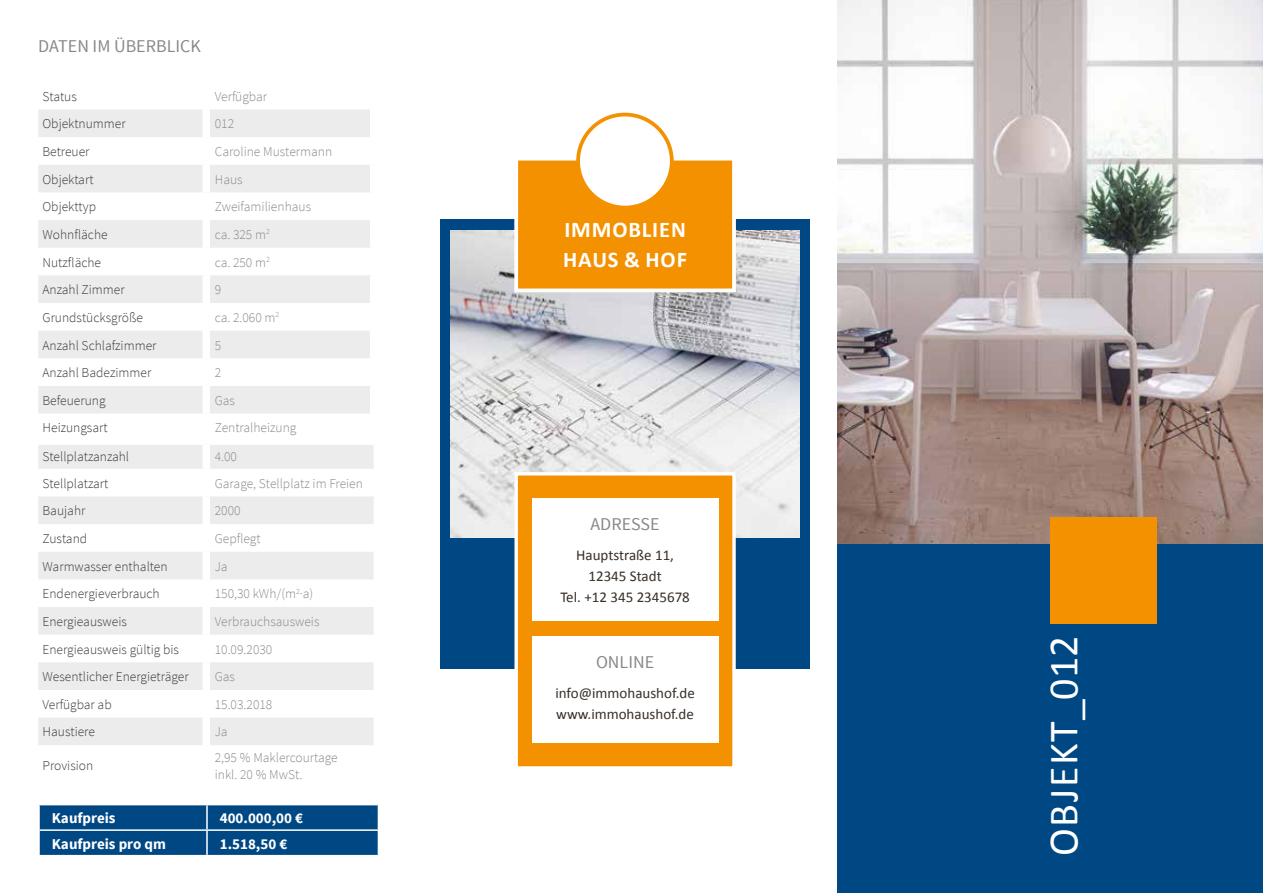
<style>
.page{position:relative;width:1263px;height:893px;background:#fff}
.page>*{position:absolute;margin:0;border:0;box-sizing:border-box;transform-origin:0 0}
.t1{font:42px "Calibri";letter-spacing:.04em;color:#fff}
.t2{font:700 22.5px/30px "Calibri";letter-spacing:.04em;color:#fff}
.t3{font:18px "Source Sans Pro";color:#878988}
.t4{font:15px/21px "Calibri";color:#382f28;text-align:center}
.t5{font:700 15px "Source Sans Pro";color:#fff}
.t6{font:300 13.5px "Source Sans Pro";color:#383937}
.t7{font:300 13.5px/16.2px "Source Sans Pro";color:#878988}
</style>
<div class="page">
<div style="left:440px;top:220px;width:370px;height:449px;background:#004883"></div>
<img style="left:451px;top:230px;width:348px;height:308px">
<img style="left:838px;top:0;width:425px;height:544px">
<div style="left:838px;top:544px;width:425px;height:349px;background:#004883"></div>
<div style="left:514px;top:157px;width:222px;height:135px;background:#f49100;border:4px solid #fff"></div>
<div style="left:514px;top:472px;width:222px;height:298px;background:#f49100;border:3px solid #fff"></div>
<div style="left:532px;top:498px;width:187px;height:123px;background:#fff"></div>
<div style="left:532px;top:636px;width:187px;height:107px;background:#fff"></div>
<div style="left:578px;top:115px;width:94px;height:93px;background:#fff;border-radius:50%"></div>
<div style="left:576px;top:113px;width:98px;height:96px;border:4px solid #f49100;border-radius:50%"></div>
<div style="left:1050px;top:517px;width:107px;height:106px;background:#f49100"></div>
<svg style="left:39px;top:805px;width:340px;height:50px;background:#0e5289"></svg>
<svg style="left:38px;top:110px;width:336px;height:635px;fill:#ececec"></svg>
<div style="left:202px;top:109px;width:8px;height:28px;background:#fff"></div>
<div style="left:370px;top:109px;width:7px;height:28px;background:#fff"></div>
<div style="left:202px;top:137px;width:8px;height:28px;background:#fff"></div>
<div style="left:370px;top:137px;width:7px;height:28px;background:#fff"></div>
<div style="left:202px;top:165px;width:8px;height:27px;background:#fff"></div>
<div style="left:370px;top:165px;width:7px;height:27px;background:#fff"></div>
<div style="left:202px;top:192px;width:8px;height:28px;background:#fff"></div>
<div style="left:370px;top:192px;width:7px;height:28px;background:#fff"></div>
<div style="left:202px;top:220px;width:8px;height:28px;background:#fff"></div>
<div style="left:370px;top:220px;width:7px;height:28px;background:#fff"></div>
<div style="left:202px;top:248px;width:8px;height:27px;background:#fff"></div>
<div style="left:370px;top:248px;width:7px;height:27px;background:#fff"></div>
<div style="left:202px;top:275px;width:8px;height:28px;background:#fff"></div>
<div style="left:370px;top:275px;width:7px;height:28px;background:#fff"></div>
<div style="left:202px;top:303px;width:8px;height:28px;background:#fff"></div>
<div style="left:370px;top:303px;width:7px;height:28px;background:#fff"></div>
<div style="left:202px;top:331px;width:8px;height:27px;background:#fff"></div>
<div style="left:370px;top:331px;width:7px;height:27px;background:#fff"></div>
<div style="left:202px;top:358px;width:8px;height:28px;background:#fff"></div>
<div style="left:202px;top:386px;width:8px;height:28px;background:#fff"></div>
<div style="left:202px;top:414px;width:8px;height:23px;background:#fff"></div>
<div style="left:370px;top:414px;width:7px;height:23px;background:#fff"></div>
<div style="left:202px;top:445px;width:8px;height:24px;background:#fff"></div>
<div style="left:202px;top:469px;width:8px;height:27px;background:#fff"></div>
<div style="left:202px;top:496px;width:8px;height:28px;background:#fff"></div>
<div style="left:202px;top:524px;width:8px;height:28px;background:#fff"></div>
<div style="left:202px;top:552px;width:8px;height:27px;background:#fff"></div>
<div style="left:202px;top:579px;width:8px;height:28px;background:#fff"></div>
<div style="left:202px;top:607px;width:8px;height:28px;background:#fff"></div>
<div style="left:202px;top:635px;width:8px;height:27px;background:#fff"></div>
<div style="left:202px;top:662px;width:8px;height:28px;background:#fff"></div>
<div style="left:202px;top:690px;width:8px;height:28px;background:#fff"></div>
<div style="left:202px;top:718px;width:8px;height:27px;background:#fff"></div>
<div style="left:370px;top:358px;width:7px;height:28px;background:#fff"></div>
<div style="left:370px;top:386px;width:7px;height:28px;background:#fff"></div>
<div style="left:38px;top:437px;width:168px;height:8px;background:#fff"></div>
<div style="left:206px;top:437px;width:171px;height:8px;background:#fff"></div>
<h3 class="t3" style="left:38px;top:35px;width:164px">DATEN IM ÜBERBLICK</h3>
<p class="t6" style="left:43px;top:88px;width:36px">Status</p>
<p class="t7" style="left:215px;top:88px;width:54px">Verfügbar</p>
<p class="t6" style="left:43px;top:116px;width:85px">Objektnummer</p>
<p class="t7" style="left:215px;top:116px;width:21px">012</p>
<p class="t6" style="left:43px;top:143px;width:48px">Betreuer</p>
<p class="t7" style="left:215px;top:143px;width:119px">Caroline Mustermann</p>
<p class="t6" style="left:43px;top:171px;width:53px">Objektart</p>
<p class="t7" style="left:215px;top:171px;width:29px">Haus</p>
<p class="t6" style="left:43px;top:199px;width:55px">Objekttyp</p>
<p class="t7" style="left:215px;top:199px;width:98px">Zweifamilienhaus</p>
<p class="t6" style="left:43px;top:226px;width:67px">Wohnfläche</p>
<p class="t7" style="left:215px;top:226px;width:57px">ca. 325 m<sup>2</sup></p>
<p class="t6" style="left:43px;top:254px;width:60px">Nutzfläche</p>
<p class="t7" style="left:215px;top:254px;width:57px">ca. 250 m<sup>2</sup></p>
<p class="t6" style="left:43px;top:282px;width:84px">Anzahl Zimmer</p>
<p class="t7" style="left:215px;top:282px;width:8px">9</p>
<p class="t6" style="left:43px;top:309px;width:102px">Grundstücksgröße</p>
<p class="t7" style="left:215px;top:309px;width:66px">ca. 2.060 m<sup>2</sup></p>
<p class="t6" style="left:43px;top:337px;width:115px">Anzahl Schlafzimmer</p>
<p class="t7" style="left:215px;top:337px;width:8px">5</p>
<p class="t6" style="left:43px;top:364px;width:110px">Anzahl Badezimmer</p>
<p class="t7" style="left:215px;top:365px;width:8px">2</p>
<p class="t6" style="left:43px;top:392px;width:65px">Befeuerung</p>
<p class="t7" style="left:215px;top:392px;width:22px">Gas</p>
<p class="t6" style="left:43px;top:419px;width:67px">Heizungsart</p>
<p class="t7" style="left:215px;top:419px;width:83px">Zentralheizung</p>
<p class="t6" style="left:43px;top:448px;width:88px">Stellplatzanzahl</p>
<p class="t7" style="left:215px;top:448px;width:24px">4.00</p>
<p class="t6" style="left:43px;top:475px;width:67px">Stellplatzart</p>
<p class="t7" style="left:215px;top:475px;width:150px">Garage, Stellplatz im Freien</p>
<p class="t6" style="left:43px;top:503px;width:44px">Baujahr</p>
<p class="t7" style="left:215px;top:503px;width:27px">2000</p>
<p class="t6" style="left:43px;top:530px;width:46px">Zustand</p>
<p class="t7" style="left:215px;top:530px;width:47px">Gepflegt</p>
<p class="t6" style="left:43px;top:558px;width:127px">Warmwasser enthalten</p>
<p class="t7" style="left:215px;top:558px;width:14px">Ja</p>
<p class="t6" style="left:43px;top:586px;width:119px">Endenergieverbrauch</p>
<p class="t7" style="left:215px;top:586px;width:100px">150,30 kWh/(m<sup>2</sup>·a)</p>
<p class="t6" style="left:43px;top:613px;width:86px">Energieausweis</p>
<p class="t7" style="left:215px;top:613px;width:106px">Verbrauchsausweis</p>
<p class="t6" style="left:43px;top:641px;width:138px">Energieausweis gültig bis</p>
<p class="t7" style="left:215px;top:641px;width:59px">10.09.2030</p>
<p class="t6" style="left:43px;top:668px;width:148px">Wesentlicher Energieträger</p>
<p class="t7" style="left:215px;top:669px;width:22px">Gas</p>
<p class="t6" style="left:43px;top:696px;width:71px">Verfügbar ab</p>
<p class="t7" style="left:215px;top:696px;width:59px">15.03.2018</p>
<p class="t6" style="left:43px;top:724px;width:54px">Haustiere</p>
<p class="t7" style="left:215px;top:724px;width:14px">Ja</p>
<p class="t6" style="left:43px;top:758px;width:52px">Provision</p>
<p class="t7" style="left:215px;top:750px;width:125px">2,95 % Maklercourtage inkl. 20 % MwSt.</p>
<p class="t5" style="left:52px;top:808px;width:65px">Kaufpreis</p>
<p class="t5" style="left:220px;top:808px;width:85px">400.000,00 €</p>
<p class="t5" style="left:52px;top:834px;width:116px">Kaufpreis pro qm</p>
<p class="t5" style="left:220px;top:834px;width:69px">1.518,50 €</p>
<h2 class="t2" style="left:563px;top:213px;width:125px">IMMOBLIEN<br>HAUS &amp; HOF</h2>
<h3 class="t3" style="left:590px;top:513px;width:71px">ADRESSE</h3>
<p class="t4" style="left:560px;top:544px;width:131px">Hauptstraße 11,<br>12345 Stadt<br>Tel. +12 345 2345678</p>
<h3 class="t3" style="left:596px;top:651px;width:60px">ONLINE</h3>
<p class="t4" style="left:555px;top:682px;width:141px;text-align:left">info@immohaushof.de www.immohaushof.de</p>
<h1 class="t1" style="left:1037px;top:856px;width:222px;rotate:-90deg">OBJEKT_012</h1>
</div>
